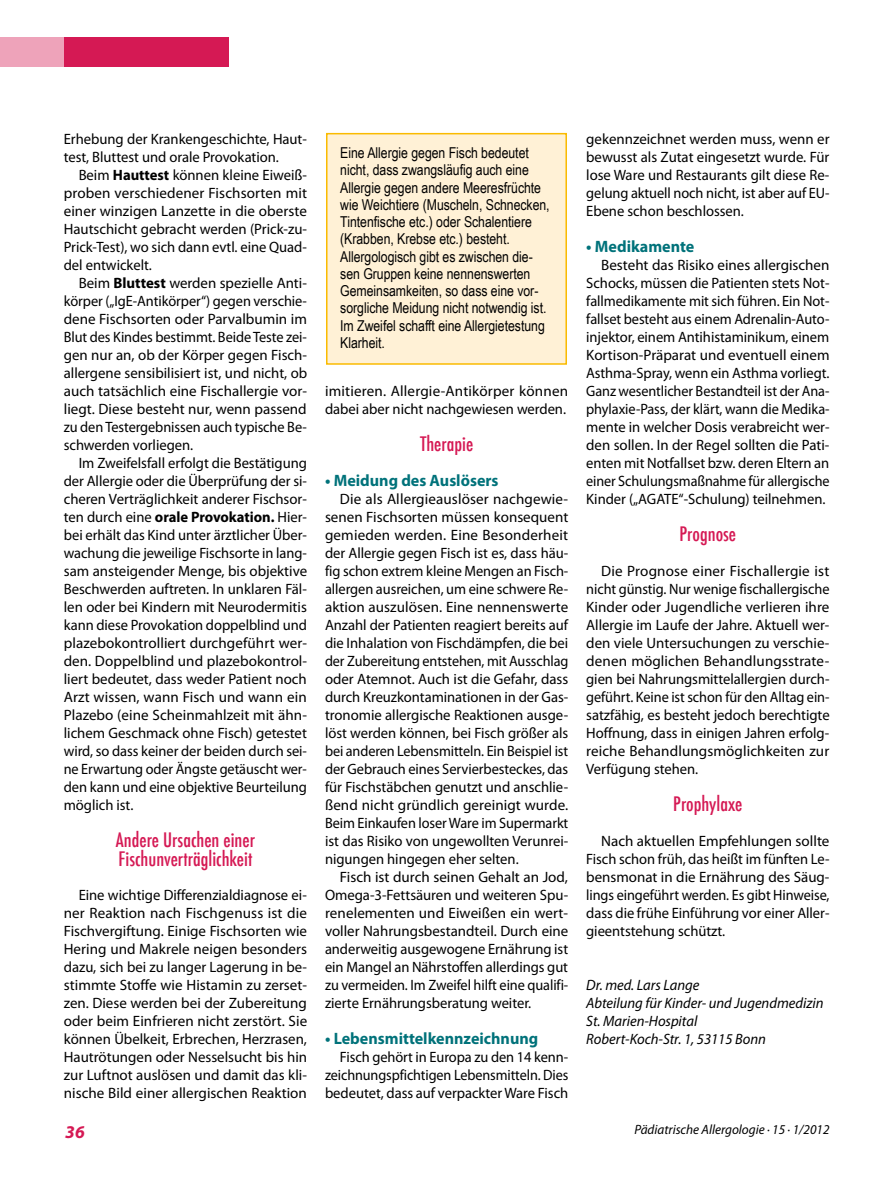
<style>
.page{position:relative;width:893px;height:1191px;background:#fff}
.page>*{position:absolute;margin:0;border:0;box-sizing:border-box;transform-origin:0 0}
.t1{font:500 condensed 19.5px/19.5px "Futura";color:#d51954}
.t2{font:italic 700 18px "Myriad Pro";color:#d51954}
.t3{font:700 16.5px "Myriad Pro";color:#00727a}
.t4{font:15px/18px "Myriad Pro";letter-spacing:-.005em;color:#000;text-align:justify}
.t5{font:15px/17.2px "Arial Narrow";letter-spacing:-.005em;color:#000}
.t6{font:15px/18px "Myriad Pro";letter-spacing:-.005em;color:#000;text-align:justify;scale:.96 1}
.t7{font:italic 15px/18px "Myriad Pro";letter-spacing:-.005em;color:#000}
.t8{font:italic 13.5px "Myriad Pro";color:#000}
.s1{font-weight:700}
</style>
<div class="page">
<div style="left:0;top:37px;width:229px;height:30px;background:#d51954"></div>
<div style="left:0;top:37px;width:64px;height:30px;background:#eea3ba"></div>
<div style="left:327px;top:134px;width:239px;height:230px;background:#fff1d6"></div>
<div style="left:326px;top:133px;width:241px;height:232px;border:2px solid #fabb00"></div>
<p class="t4" style="left:64px;top:130px;width:245px">Erhebung der Krankengeschichte, Haut&shy;test, Bluttest und orale Provokation.</p>
<p class="t4" style="left:64px;top:166px;width:245px;text-indent:15px">Beim <span class="s1">Hauttest</span> können kleine Eiweiß&shy;proben verschiedener Fischsorten mit einer winzigen Lanzette in die oberste Hautschicht gebracht werden (Prick-zu-Prick-Test), wo sich dann evtl. eine Quad&shy;del entwickelt.</p>
<p class="t4" style="left:64px;top:274px;width:245px;text-indent:15px">Beim <span class="s1">Bluttest</span> werden spezielle Anti&shy;körper („IgE-Antikörper“) gegen verschie&shy;dene Fischsorten oder Parvalbumin im Blut des Kindes bestimmt. Beide Teste zei&shy;gen nur an, ob der Körper gegen Fisch&shy;allergene sensibilisiert ist, und nicht, ob auch tatsächlich eine Fischallergie vor&shy;liegt. Diese besteht nur, wenn passend zu den Testergebnissen auch typische Be&shy;schwerden vorliegen.</p>
<p class="t4" style="left:64px;top:454px;width:245px;text-indent:15px">Im Zweifelsfall erfolgt die Bestätigung der Allergie oder die Überprüfung der si&shy;cheren Verträglichkeit anderer Fischsor&shy;ten durch eine <span class="s1">orale Provokation.</span> Hier&shy;bei erhält das Kind unter ärztlicher Über&shy;wachung die jeweilige Fischsorte in lang&shy;sam ansteigender Menge, bis objektive Beschwerden auftreten. In unklaren Fäl&shy;len oder bei Kindern mit Neurodermitis kann diese Provokation doppelblind und plazebokontrolliert durchgeführt wer&shy;den. Doppelblind und plazebokontrol&shy;liert bedeutet, dass weder Patient noch Arzt wissen, wann Fisch und wann ein Plazebo (eine Scheinmahlzeit mit ähn&shy;lichem Geschmack ohne Fisch) getestet wird, so dass keiner der beiden durch sei&shy;ne Erwartung oder Ängste getäuscht wer&shy;den kann und eine objektive Beurteilung möglich ist.</p>
<h1 class="t1" style="left:116px;top:830px;width:140px">Andere Ursachen einer<br>Fischunverträglichkeit</h1>
<p class="t4" style="left:64px;top:886px;width:245px;text-indent:15px">Eine wichtige Differenzialdiagnose ei&shy;ner Reaktion nach Fischgenuss ist die Fischvergiftung. Einige Fischsorten wie Hering und Makrele neigen besonders dazu, sich bei zu langer Lagerung in be&shy;stimmte Stoffe wie Histamin zu zerset&shy;zen. Diese werden bei der Zubereitung oder beim Einfrieren nicht zerstört. Sie können Übelkeit, Erbrechen, Herzrasen, Hautrötungen oder Nesselsucht bis hin zur Luftnot auslösen und damit das kli&shy;nische Bild einer allergischen Reaktion</p>
<p class="t5" style="left:340px;top:144px;width:211px">Eine Allergie gegen Fisch bedeutet nicht, dass zwangsläufig auch eine Allergie gegen andere Meeresfrüchte wie Weichtiere (Muscheln, Schnecken, Tintenfische etc.) oder Schalentiere (Krabben, Krebse etc.) besteht.<br>Allergologisch gibt es zwischen die&shy;sen Gruppen keine nennenswerten Gemeinsamkeiten, so dass eine vor&shy;sorgliche Meidung nicht notwendig ist.<br>Im Zweifel schafft eine Allergietestung Klarheit.</p>
<p class="t4" style="left:325px;top:382px;width:245px">imitieren. Allergie-Antikörper können dabei aber nicht nachgewiesen werden.</p>
<h1 class="t1" style="left:420px;top:434px;width:55px">Therapie</h1>
<p class="t3" style="left:325px;top:470px;width:175px">• Meidung des Auslösers</p>
<p class="t4" style="left:325px;top:490px;width:245px;text-indent:15px">Die als Allergieauslöser nachgewie&shy;senen Fischsorten müssen konsequent gemieden werden. Eine Besonderheit der Allergie gegen Fisch ist es, dass häu&shy;fig schon extrem kleine Mengen an Fisch&shy;allergen ausreichen, um eine schwere Re&shy;aktion auszulösen. Eine nennenswerte Anzahl der Patienten reagiert bereits auf die Inhalation von Fischdämpfen, die bei der Zubereitung entstehen, mit Ausschlag oder Atemnot. Auch ist die Gefahr, dass durch Kreuzkontaminationen in der Gas&shy;tronomie allergische Reaktionen ausge&shy;löst werden können, bei Fisch größer als bei anderen Lebensmitteln. Ein Beispiel ist der Gebrauch eines Servierbesteckes, das für Fischstäbchen genutzt und anschlie&shy;ßend nicht gründlich gereinigt wurde.<br>Beim Einkaufen loser Ware im Supermarkt ist das Risiko von ungewollten Verunrei&shy;nigungen hingegen eher selten.</p>
<p class="t4" style="left:325px;top:868px;width:245px;text-indent:15px">Fisch ist durch seinen Gehalt an Jod, Omega-3-Fettsäuren und weiteren Spu&shy;renelementen und Eiweißen ein wert&shy;voller Nahrungsbestandteil. Durch eine anderweitig ausgewogene Ernährung ist ein Mangel an Nährstoffen allerdings gut zu vermeiden. Im Zweifel hilft eine qualifi&shy;zierte Ernährungsberatung weiter.</p>
<p class="t3" style="left:325px;top:1028px;width:215px">• Lebensmittelkennzeichnung</p>
<p class="t6" style="left:325px;top:1048px;width:255px;text-indent:15px">Fisch gehört in Europa zu den 14 kenn&shy;zeichnungspfichtigen Lebensmitteln. Dies bedeutet, dass auf verpackter Ware Fisch</p>
<p class="t4" style="left:586px;top:130px;width:245px">gekennzeichnet werden muss, wenn er bewusst als Zutat eingesetzt wurde. Für lose Ware und Restaurants gilt diese Re&shy;gelung aktuell noch nicht, ist aber auf EU-Ebene schon beschlossen.</p>
<p class="t3" style="left:586px;top:236px;width:110px">• Medikamente</p>
<p class="t4" style="left:586px;top:256px;width:245px;text-indent:15px">Besteht das Risiko eines allergischen Schocks, müssen die Patienten stets Not&shy;fallmedikamente mit sich führen. Ein Not&shy;fallset besteht aus einem Adrenalin-Auto&shy;injektor, einem Antihistaminikum, einem Kortison-Präparat und eventuell einem Asthma-Spray, wenn ein Asthma vorliegt.<br>Ganz wesentlicher Bestandteil ist der Ana&shy;phylaxie-Pass, der klärt, wann die Medika&shy;mente in welcher Dosis verabreicht wer&shy;den sollen. In der Regel sollten die Pati&shy;enten mit Notfallset bzw. deren Eltern an einer Schulungsmaßnahme für allergische Kinder („AGATE“-Schulung) teilnehmen.</p>
<h1 class="t1" style="left:680px;top:524px;width:58px">Prognose</h1>
<p class="t4" style="left:586px;top:562px;width:245px;text-indent:15px">Die Prognose einer Fischallergie ist nicht günstig. Nur wenige fischallergische Kinder oder Jugendliche verlieren ihre Allergie im Laufe der Jahre. Aktuell wer&shy;den viele Untersuchungen zu verschie&shy;denen möglichen Behandlungsstrate&shy;gien bei Nahrungsmittelallergien durch&shy;geführt. Keine ist schon für den Alltag ein&shy;satzfähig, es besteht jedoch berechtigte Hoffnung, dass in einigen Jahren erfolg&shy;reiche Behandlungsmöglichkeiten zur Verfügung stehen.</p>
<h1 class="t1" style="left:673px;top:794px;width:71px">Prophylaxe</h1>
<p class="t4" style="left:586px;top:832px;width:245px;text-indent:15px">Nach aktuellen Empfehlungen sollte Fisch schon früh, das heißt im fünften Le&shy;bensmonat in die Ernährung des Säug&shy;lings eingeführt werden. Es gibt Hinweise, dass die frühe Einführung vor einer Aller&shy;gieentstehung schützt.</p>
<p class="t7" style="left:586px;top:976px;width:239px">Dr. med. Lars Lange<br>Abteilung für Kinder- und Jugendmedizin<br>St. Marien-Hospital<br>Robert-Koch-Str. 1, 53115 Bonn</p>
<p class="t2" style="left:65px;top:1120px;width:21px">36</p>
<p class="t8" style="left:634px;top:1121px;width:197px">Pädiatrische Allergologie ∙ 15 ∙ 1/2012</p>
</div>
